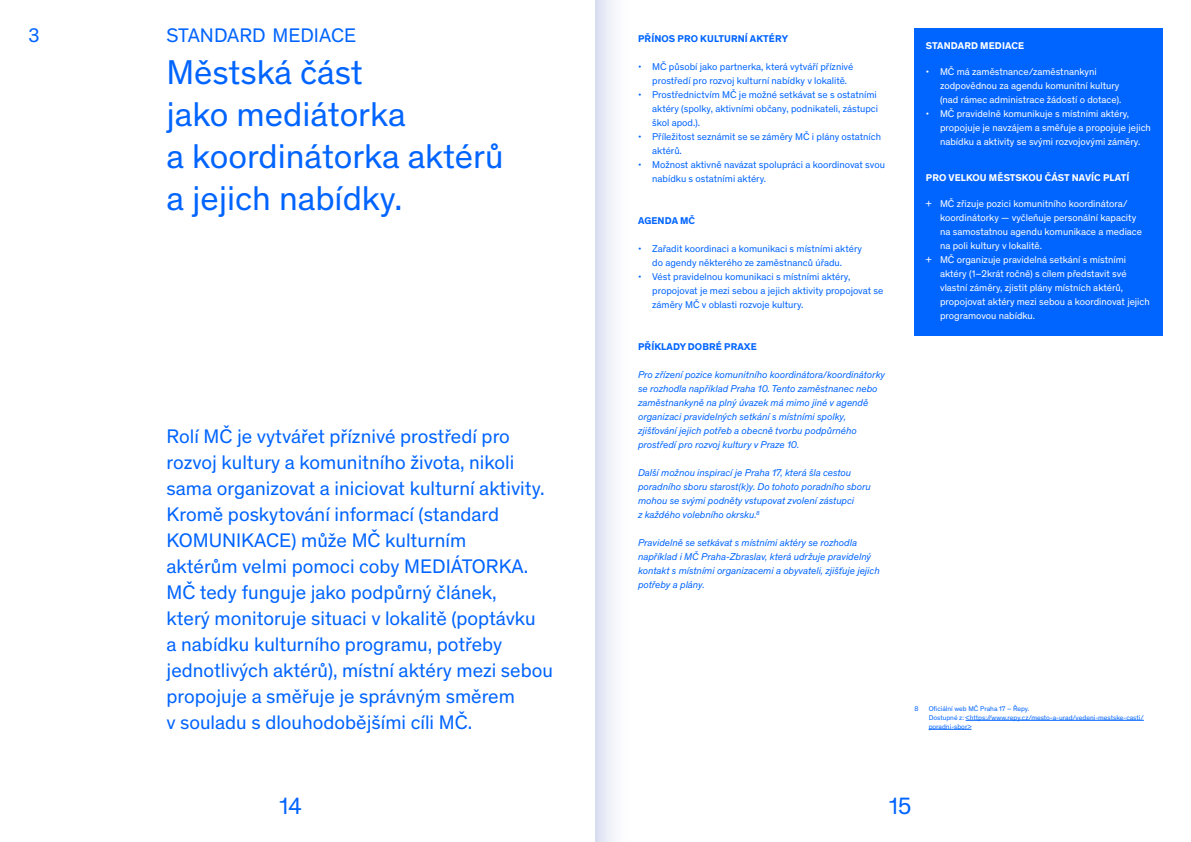
<style>
.page{position:relative;width:1191px;height:842px;background:#fff}
.page>*{position:absolute;margin:0;border:0;box-sizing:border-box;transform-origin:0 0}
.t1{font:35px/42px "Theinhardt";color:#0064ff}
.t2{font:24px "Theinhardt";color:#0064ff}
.t3{font:20px/26px "Theinhardt";color:#0064ff}
.t4{font:italic 10px/14px "Theinhardt";color:#0064ff}
.t5{font:10px/14px "Theinhardt";color:#fff}
.t6{font:10px/14px "Theinhardt";color:#0064ff}
.t7{font:700 10px "Theinhardt";letter-spacing:.01em;color:#0064ff}
.t8{font:700 10px "Theinhardt";letter-spacing:.01em;color:#fff}
.t9{font:7px/9px "Theinhardt";color:#0064ff}
</style>
<div class="page">
<div style="left:595px;top:0;width:53px;height:842px;background:linear-gradient(to right,#e3e6f4,#fff)"></div>
<div style="left:914px;top:28px;width:248px;height:308px;background:#0064ff"></div>
<hr style="left:965px;top:720px;width:178px;height:1px;background:#0064ff">
<hr style="left:928px;top:729px;width:43px;height:1px;background:#0064ff">
<h3 class="t3" style="left:28px;top:22px;width:13px">3</h3>
<p class="t7" style="left:638px;top:32px;width:76px">PŘÍNOS PRO KULTURNÍ</p>
<p class="t7" style="left:750px;top:32px;width:33px">AKTÉRY</p>
<p class="t6" style="left:652px;top:60px;width:203px;text-indent:-14px">• MČ působí jako partnerka, která vytváří příznivé prostředí pro rozvoj kulturní nabídky v lokalitě.</p>
<p class="t6" style="left:652px;top:88px;width:227px;text-indent:-14px">• Prostřednictvím MČ je možné setkávat se s ostatními aktéry (spolky, aktivními občany, podnikateli, zástupci škol apod.).</p>
<p class="t6" style="left:652px;top:130px;width:230px;text-indent:-14px">• Příležitost seznámit se se záměry MČ i plány ostatních aktérů.</p>
<p class="t6" style="left:652px;top:158px;width:234px;text-indent:-14px">• Možnost aktivně navázat spolupráci a koordinovat svou nabídku s ostatními aktéry.</p>
<p class="t7" style="left:638px;top:214px;width:58px">AGENDA MČ</p>
<p class="t6" style="left:638px;top:242px;width:225px;text-align:center">• Zařadit koordinaci a komunikaci s místními aktéry do agendy některého ze zaměstnanců úřadu.</p>
<p class="t6" style="left:652px;top:270px;width:233px;text-indent:-14px">• Vést pravidelnou komunikaci s místními aktéry, propojovat je mezi sebou a jejich aktivity propojovat se záměry MČ v oblasti rozvoje kultury.</p>
<p class="t7" style="left:638px;top:340px;width:120px">PŘÍKLADY DOBRÉ PRAXE</p>
<p class="t4" style="left:638px;top:367px;width:248px">Pro zřízení pozice komunitního koordinátora/koordinátorky se rozhodla například Praha 10. Tento zaměstnanec nebo zaměstnankyně na plný úvazek má mimo jiné v agendě organizaci pravidelných setkání s místními spolky, zjišťování jejich potřeb a obecně tvorbu podpůrného prostředí pro rozvoj kultury v Praze 10.</p>
<p class="t4" style="left:638px;top:465px;width:234px">Další možnou inspirací je Praha 17, která šla cestou poradního sboru starost(k)y. Do tohoto poradního sboru mohou se svými podněty vstupovat zvolení zástupci<br>z každého volebního okrsku.<sup>8</sup></p>
<p class="t4" style="left:638px;top:535px;width:243px">Pravidelně se setkávat s místními aktéry se rozhodla například i MČ Praha-Zbraslav, která udržuje pravidelný kontakt s místními organizacemi a obyvateli, zjišťuje jejich potřeby a plány.</p>
<h3 class="t3" style="left:167px;top:22px;width:191px">STANDARD MEDIACE</h3>
<h1 class="t1" style="left:167px;top:50px;width:339px">Městská část<br>jako mediátorka<br>a koordinátorka aktérů a jejich nabídky.</h1>
<p class="t3" style="left:167px;top:422px;width:388px">Rolí MČ je vytvářet příznivé prostředí pro rozvoj kultury a komunitního života, nikoli sama organizovat a iniciovat kulturní aktivity.<br>Kromě poskytování informací (standard KOMUNIKACE) může MČ kulturním<br>aktérům velmi pomoci coby MEDIÁTORKA.<br>MČ tedy funguje jako podpůrný článek,<br>který monitoruje situaci v lokalitě (poptávku<br>a nabídku kulturního programu, potřeby jednotlivých aktérů), místní aktéry mezi sebou propojuje a směřuje je správným směrem<br>v souladu s dlouhodobějšími cíli MČ.</p>
<p class="t8" style="left:926px;top:38px;width:99px">STANDARD MED IACE</p>
<p class="t5" style="left:940px;top:64px;width:183px;text-indent:-14px">• MČ má zaměstnance/zaměstnankyni zodpovědnou za agendu komunitní kultury (nad rámec administrace žádostí o dotace).</p>
<p class="t5" style="left:940px;top:106px;width:212px;text-indent:-14px">• MČ pravidelně komunikuje s místními aktéry, propojuje je navzájem a směřuje a propojuje jejich nabídku a aktivity se svými rozvojovými záměry.</p>
<p class="t8" style="left:926px;top:170px;width:205px">PRO VEL KOU MĚSTSKOU ČÁST NAVÍC PLATÍ</p>
<p class="t5" style="left:926px;top:196px;width:203px">+ MČ zřizuje pozici komunitního koordinátora/</p>
<p class="t5" style="left:940px;top:210px;width:198px">koordinátorky — vyčleňuje personální kapacity</p>
<p class="t5" style="left:940px;top:224px;width:203px">na samostatnou agendu komunikace a mediace</p>
<p class="t5" style="left:940px;top:238px;width:103px">na poli kultury v lokalitě.</p>
<p class="t5" style="left:926px;top:252px;width:202px">+ MČ organizuje pravidelná setkání s místními</p>
<p class="t5" style="left:940px;top:266px;width:188px">aktéry (1–2krát ročně) s cílem představit své</p>
<p class="t5" style="left:940px;top:280px;width:184px">vlastní záměry, zjistit plány místních aktérů,</p>
<p class="t5" style="left:940px;top:294px;width:211px">propojovat aktéry mezi sebou a koordinovat jejich</p>
<p class="t5" style="left:940px;top:308px;width:97px">programovou nabídku.</p>
<p class="t9" style="left:914px;top:703px;width:6px">8</p>
<p class="t9" style="left:928px;top:703px;width:217px">Oficiální web MČ Praha 17 – Řepy.<br>Dostupné z: &lt;https://www.repy.cz/mesto-a-urad/vedeni-mestske-casti/ poradni-sbor&gt;</p>
<h2 class="t2" style="left:279px;top:789px;width:24px">14</h2>
<h2 class="t2" style="left:889px;top:789px;width:24px">15</h2>
</div>
